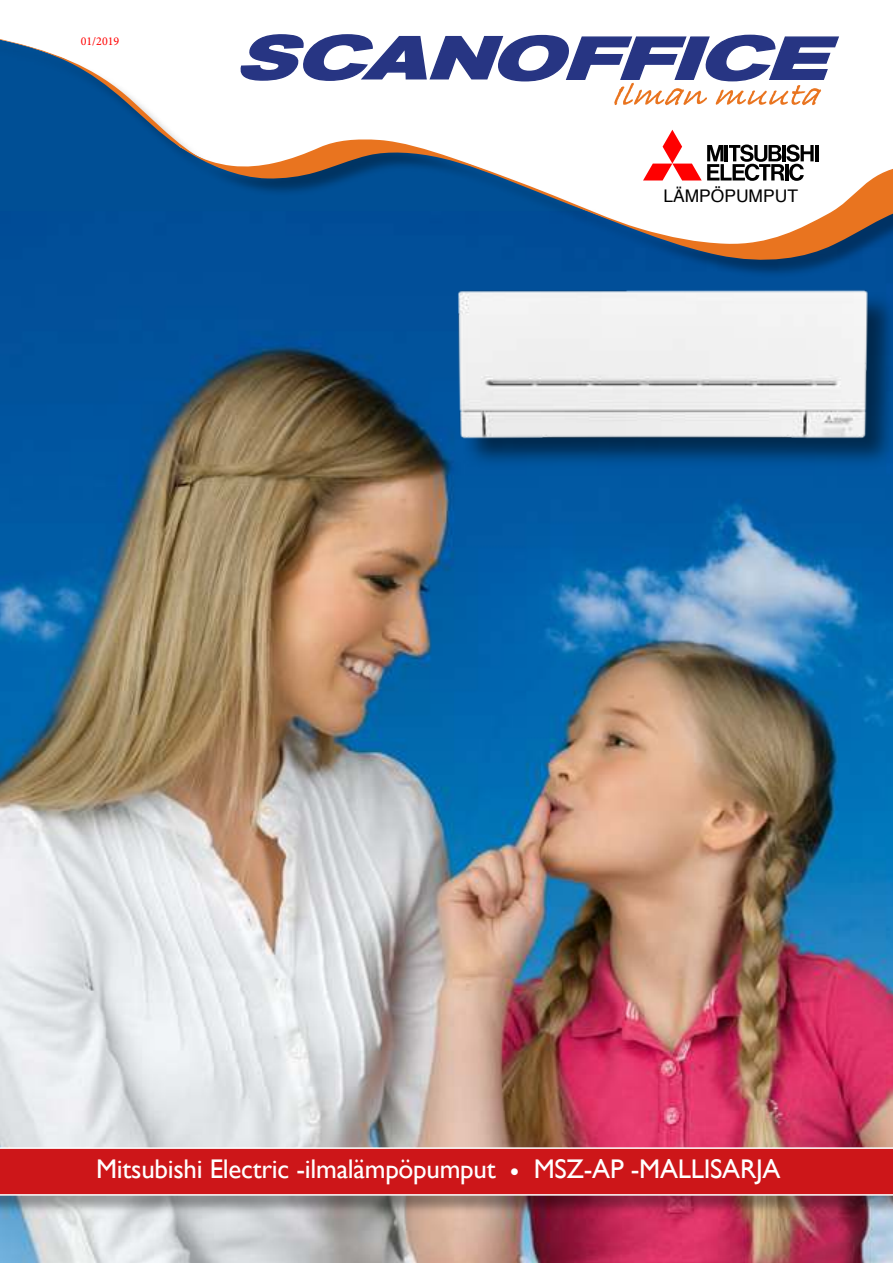
<style>
.page{position:relative;width:893px;height:1263px;background:#fff}
.page>*{position:absolute;margin:0;border:0;box-sizing:border-box;transform-origin:0 0}
.t1{font:27px "Gill Sans";letter-spacing:-.01em;color:#fff}
.t2{font:17.4px "Helvetica";color:#000}
.t3{font:12px "Minion Pro";color:#f00}
</style>
<div class="page">
<img style="left:0;top:278px;width:893px;height:985px">
<div style="left:0;top:38px;width:893px;height:240px;background:#000;opacity:.34"></div>
<svg style="left:0;top:38px;width:893px;height:227px"></svg>
<div style="left:0;top:1149px;width:893px;height:65px;background:#000;opacity:.34"></div>
<div style="left:0;top:1147px;width:893px;height:48px;background:#cd1619"></div>
<svg style="left:234px;top:34px;width:607px;height:71px"></svg>
<div style="left:460px;top:292px;width:433px;height:178px;background:#000;opacity:.51"></div>
<img style="left:445px;top:281px;width:434px;height:175px">
<hr style="left:815px;top:145px;width:3px;height:16px;background:#000">
<svg style="left:643px;top:130px;width:171px;height:51px"></svg>
<p class="t3" style="left:81px;top:34px;width:40px">01/2019</p>
<p class="t2" style="left:663px;top:186px;width:136px">LÄMPÖPUMPUT</p>
<p class="t1" style="left:96px;top:1157px;width:686px">Mitsubishi Electric -ilmalämpöpumput • MSZ-AP -MALLISARJA</p>
</div>
